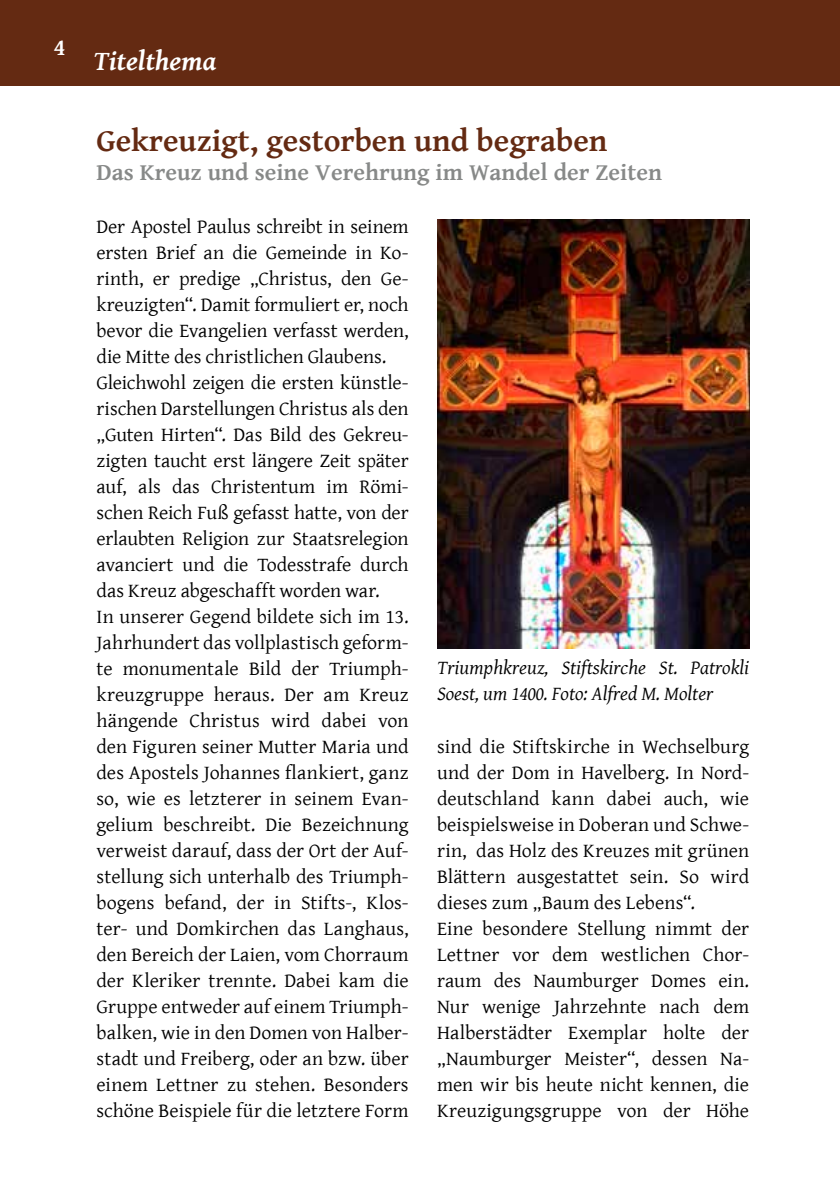
<style>
.page{position:relative;width:840px;height:1191px;background:#fff}
.page>*{position:absolute;margin:0;border:0;box-sizing:border-box;transform-origin:0 0}
.t1{font:700 32px "Gentium Basic";color:#642a12}
.t2{font:italic 700 28px "Gentium Basic";color:#fff}
.t3{font:700 24px "Gentium Basic";color:#878988}
.t4{font:700 24px "Gentium Basic";color:#fff}
.t5{font:20px/26px "Gentium Basic";color:#000}
.t6{font:italic 20px/26px "Gentium Basic";color:#000}
</style>
<div class="page">
<div style="left:0;top:0;width:839px;height:85px;background:#642a12"></div>
<img style="left:437px;top:219px;width:311px;height:429px">
<p class="t4" style="left:53px;top:29px;width:14px">4</p>
<h2 class="t2" style="left:94px;top:40px;width:124px">Titelthema</h2>
<h1 class="t1" style="left:96px;top:117px;width:512px">Gekreuzigt, gestorben und begraben</h1>
<p class="t3" style="left:96px;top:154px;width:566px">Das Kreuz und seine Verehrung im Wandel der Zeiten</p>
<p class="t5" style="left:96px;top:212px;width:313px">Der Apostel Paulus schreibt in seinem ersten Brief an die Gemeinde in Ko&shy;rinth, er predige „Christus, den Ge&shy;kreuzigten“. Damit formuliert er, noch bevor die Evangelien verfasst werden, die Mitte des christlichen Glaubens.<br>Gleichwohl zeigen die ersten künstle&shy;rischen Darstellungen Christus als den „Guten Hirten“. Das Bild des Gekreu&shy;zigten taucht erst längere Zeit später auf, als das Christentum im Römi&shy;schen Reich Fuß gefasst hatte, von der erlaubten Religion zur Staatsrelegion avanciert und die Todesstrafe durch das Kreuz abgeschafft worden war.<br>In unserer Gegend bildete sich im 13.<br>Jahrhundert das vollplastisch geform&shy;te monumentale Bild der Triumph&shy;kreuzgruppe heraus. Der am Kreuz hängende Christus wird dabei von den Figuren seiner Mutter Maria und des Apostels Johannes flankiert, ganz so, wie es letzterer in seinem Evan&shy;gelium beschreibt. Die Bezeichnung verweist darauf, dass der Ort der Auf&shy;stellung sich unterhalb des Triumph&shy;bogens befand, der in Stifts-, Klos&shy;ter- und Domkirchen das Langhaus, den Bereich der Laien, vom Chorraum der Kleriker trennte. Dabei kam die Gruppe entweder auf einem Triumph&shy;balken, wie in den Domen von Halber&shy;stadt und Freiberg, oder an bzw. über einem Lettner zu stehen. Besonders schöne Beispiele für die letztere Form</p>
<p class="t6" style="left:437px;top:654px;width:313px">Triumphkreuz, Stiftskirche St. Patrokli<br>Soest, um 1400. Foto: Alfred M. Molter</p>
<p class="t5" style="left:437px;top:732px;width:313px">sind die Stiftskirche in Wechselburg und der Dom in Havelberg. In Nord&shy;deutschland kann dabei auch, wie beispielsweise in Doberan und Schwe&shy;rin, das Holz des Kreuzes mit grünen Blättern ausgestattet sein. So wird dieses zum „Baum des Lebens“.<br>Eine besondere Stellung nimmt der Lettner vor dem westlichen Chor&shy;raum des Naumburger Domes ein.<br>Nur wenige Jahrzehnte nach dem Halberstädter Exemplar holte der „Naumburger Meister“, dessen Na&shy;men wir bis heute nicht kennen, die Kreuzigungsgruppe von der Höhe</p>
</div>
